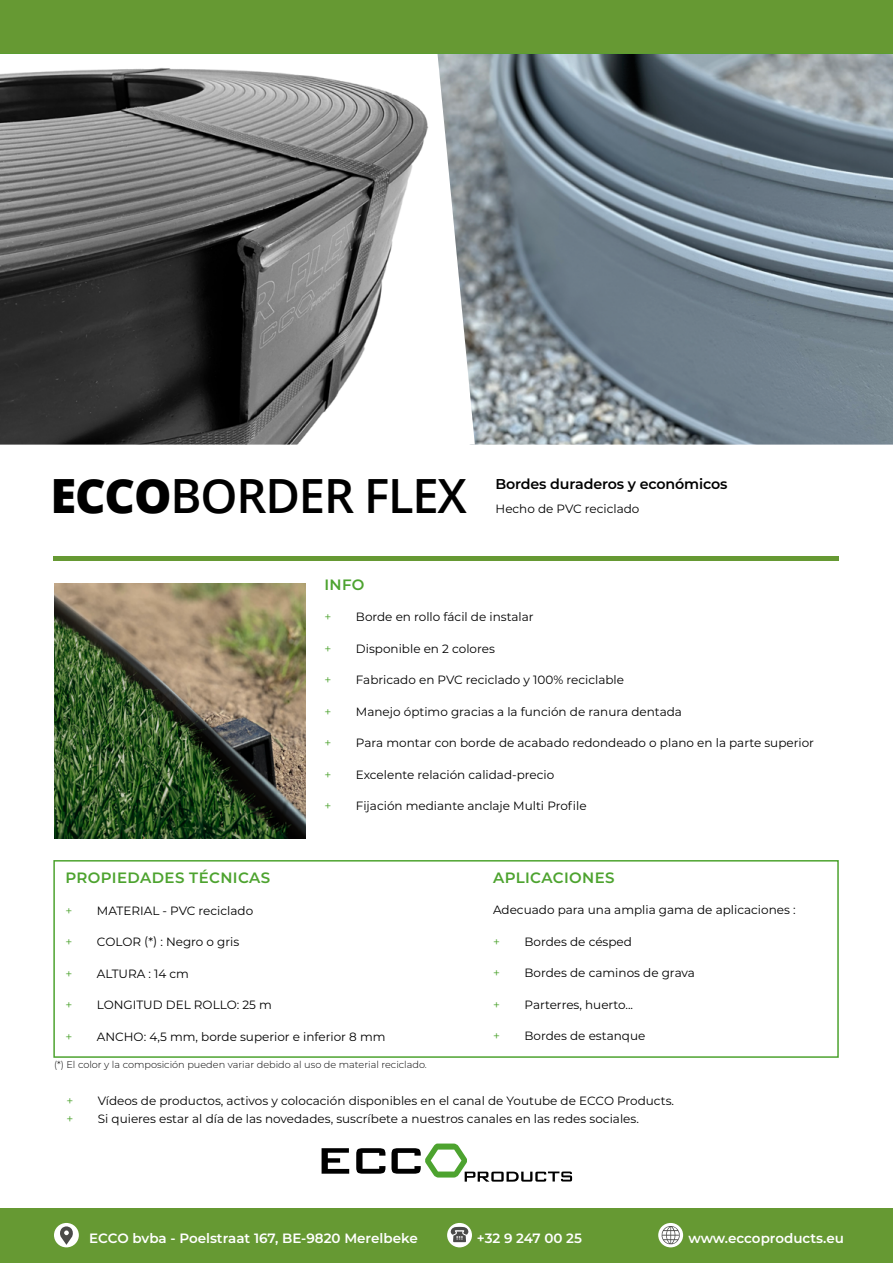
<style>
.page{position:relative;width:893px;height:1263px;background:#fff}
.page>*{position:absolute;margin:0;border:0;box-sizing:border-box;transform-origin:0 0}
.t1{font:600 47.25px "Open Sans";letter-spacing:-.025em;color:#000}
.t2{font:600 15px "Montserrat";letter-spacing:.025em;color:#4da32f}
.t3{font:600 14.25px "Montserrat";letter-spacing:-.01em;color:#000}
.t4{font:600 13.5px "Montserrat";color:#fff}
.t5{font:12px "Montserrat";color:#000}
.t6{font:12px "Montserrat";color:#4da32f}
.t7{font:300 9.75px "Montserrat";color:#000}
.s1{font-weight:800}
</style>
<div class="page">
<div style="left:0;top:1209px;width:893px;height:54px;background:#693"></div>
<div style="left:0;top:0;width:893px;height:54px;background:#693"></div>
<svg style="left:658px;top:1223px;width:25px;height:24px"></svg>
<svg style="left:661px;top:1226px;width:19px;height:18px"></svg>
<svg style="left:447px;top:1223px;width:25px;height:24px"></svg>
<svg style="left:450px;top:1227px;width:19px;height:15px"></svg>
<div style="left:54px;top:1223px;width:25px;height:24px;background:#fff;border-radius:50%"></div>
<svg style="left:60px;top:1226px;width:13px;height:19px"></svg>
<img style="left:475px;top:54px;width:418px;height:391px">
<svg style="left:356px;top:1148px;width:29px;height:26px"></svg>
<svg style="left:322px;top:1148px;width:27px;height:26px"></svg>
<svg style="left:391px;top:1143px;width:181px;height:38px"></svg>
<div style="left:53px;top:860px;width:786px;height:198px;border:2px solid #4da32f"></div>
<hr style="left:53px;top:556px;width:785px;height:4px;background:#693">
<img style="left:0;top:54px;width:475px;height:391px">
<img style="left:54px;top:584px;width:251px;height:255px">
<p class="t1" style="left:50px;top:463px;width:418px"><span class="s1">ECCO</span>BORDER FLEX</p>
<p class="t3" style="left:495px;top:474px;width:234px">Bordes duraderos y económicos</p>
<p class="t5" style="left:496px;top:500px;width:145px">Hecho de PVC reciclado</p>
<p class="t2" style="left:324px;top:574px;width:42px">INFO</p>
<p class="t6" style="left:324px;top:609px;width:8px">+</p>
<p class="t5" style="left:356px;top:609px;width:179px">Borde en rollo fácil de instalar</p>
<p class="t6" style="left:324px;top:640px;width:8px">+</p>
<p class="t5" style="left:356px;top:640px;width:140px">Disponible en 2 colores</p>
<p class="t6" style="left:324px;top:672px;width:8px">+</p>
<p class="t5" style="left:356px;top:672px;width:270px">Fabricado en PVC reciclado y 100% reciclable</p>
<p class="t6" style="left:324px;top:703px;width:8px">+</p>
<p class="t5" style="left:356px;top:703px;width:328px">Manejo óptimo gracias a la función de ranura dentada</p>
<p class="t6" style="left:324px;top:735px;width:8px">+</p>
<p class="t5" style="left:356px;top:735px;width:460px">Para montar con borde de acabado redondeado o plano en la parte superior</p>
<p class="t6" style="left:324px;top:766px;width:8px">+</p>
<p class="t5" style="left:356px;top:766px;width:200px">Excelente relación calidad-precio</p>
<p class="t6" style="left:324px;top:798px;width:8px">+</p>
<p class="t5" style="left:356px;top:798px;width:232px">Fijación mediante anclaje Multi Profile</p>
<p class="t2" style="left:65px;top:867px;width:206px">PROPIEDADES TÉCNICAS</p>
<p class="t6" style="left:65px;top:902px;width:8px">+</p>
<p class="t5" style="left:97px;top:902px;width:158px">MATERIAL - PVC reciclado</p>
<p class="t6" style="left:65px;top:933px;width:8px">+</p>
<p class="t5" style="left:97px;top:933px;width:144px">COLOR (*) : Negro o gris</p>
<p class="t6" style="left:65px;top:965px;width:8px">+</p>
<p class="t5" style="left:97px;top:965px;width:94px">ALTURA : 14 cm</p>
<p class="t6" style="left:65px;top:996px;width:8px">+</p>
<p class="t5" style="left:97px;top:996px;width:177px">LONGITUD DEL ROLLO: 25 m</p>
<p class="t6" style="left:65px;top:1028px;width:8px">+</p>
<p class="t5" style="left:97px;top:1028px;width:290px">ANCHO: 4,5 mm, borde superior e inferior 8 mm</p>
<p class="t7" style="left:54px;top:1058px;width:374px">(*) El color y la composición pueden variar debido al uso de material reciclado.</p>
<p class="t2" style="left:493px;top:866px;width:123px">APLICACIONES</p>
<p class="t5" style="left:493px;top:901px;width:304px">Adecuado para una amplia gama de aplicaciones :</p>
<p class="t6" style="left:493px;top:933px;width:8px">+</p>
<p class="t5" style="left:525px;top:933px;width:109px">Bordes de césped</p>
<p class="t6" style="left:493px;top:964px;width:8px">+</p>
<p class="t5" style="left:525px;top:964px;width:172px">Bordes de caminos de grava</p>
<p class="t6" style="left:493px;top:996px;width:8px">+</p>
<p class="t5" style="left:525px;top:996px;width:110px">Parterres, huerto...</p>
<p class="t6" style="left:493px;top:1027px;width:8px">+</p>
<p class="t5" style="left:525px;top:1027px;width:122px">Bordes de estanque</p>
<p class="t6" style="left:66px;top:1092px;width:8px">+</p>
<p class="t5" style="left:98px;top:1092px;width:578px">Vídeos de productos, activos y colocación disponibles en el canal de Youtube de ECCO Products.</p>
<p class="t6" style="left:66px;top:1110px;width:8px">+</p>
<p class="t5" style="left:98px;top:1110px;width:543px">Si quieres estar al día de las novedades, suscríbete a nuestros canales en las redes sociales.</p>
<p class="t4" style="left:89px;top:1229px;width:330px">ECCO bvba - Poelstraat 167, BE-9820 Merelbeke</p>
<p class="t4" style="left:477px;top:1229px;width:107px">+32 9 247 00 25</p>
<p class="t4" style="left:688px;top:1229px;width:157px">www.eccoproducts.eu</p>
</div>
